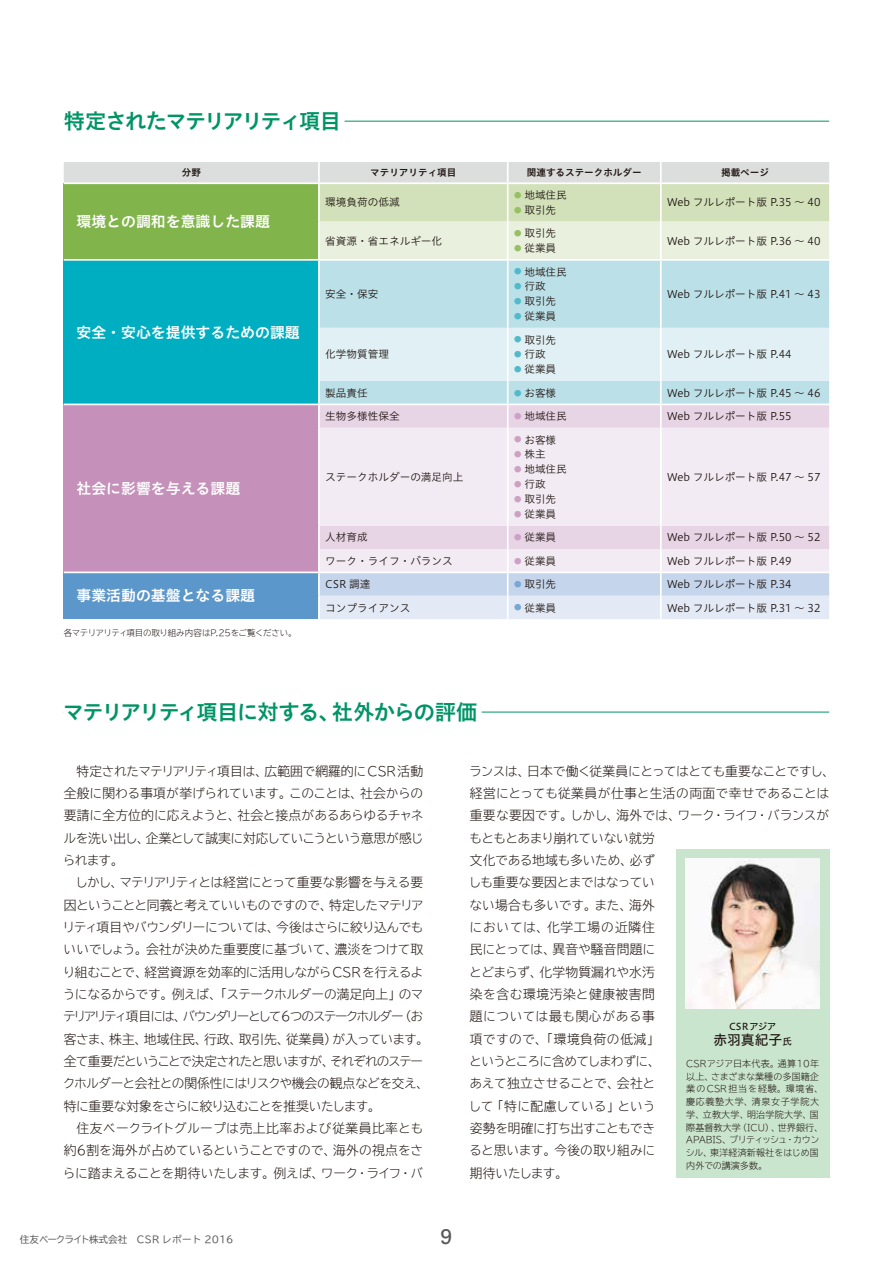
<style>
.page{position:relative;width:893px;height:1263px;background:#fff}
.page>*{position:absolute;margin:0;border:0;box-sizing:border-box;transform-origin:0 0}
.t1{font:21.3px "Hiragino UD Sans Std W6";letter-spacing:-.07em;color:#009465}
.t2{font:21.3px "Univers";color:#595757}
.t3{font:14.85px "Hiragino UD Sans Std W6";color:#fff}
.t4{font:13.8px "Hiragino UD Sans Std W5";color:#221815}
.t5{font:300 12.75px/22.4px "TBUD Go Std Super";letter-spacing:-.03em;color:#221815;text-align:justify}
.t6{font:300 12.75px/22.4px "TBUD Go Std Super";letter-spacing:-.01em;color:#221815}
.t7{font:10.65px "Hiragino UD Sans Std W3";color:#221815}
.t8{font:9.6px "Hiragino UD Sans Std W6";color:#221815}
.t9{font:9.6px "TBUD Go Std";color:#595757}
.t10{font:9.6px "Hiragino UD Sans Std W5";color:#221815}
.t11{font:300 9px/12.8px "TBUD Go Std Super";letter-spacing:.01em;color:#221815}
.t12{font:300 8.55px "TBUD Go Std Super";letter-spacing:-.035em;color:#221815}
.s1{font-size:7.5px;color:#97bf64}
.s2{font-size:7.5px;color:#50baca}
.s3{font-size:7.5px;color:#cda1c4}
.s4{font-size:7.5px;color:#79a6d3}
.s5{font-size:9.6px}
</style>
<div class="page">
<hr style="left:64px;top:712px;width:765px;height:1px;background:#009465">
<div style="left:64px;top:706px;width:418px;height:13px;background:#fff"></div>
<hr style="left:64px;top:121px;width:765px;height:1px;background:#009465">
<div style="left:64px;top:115px;width:281px;height:13px;background:#fff"></div>
<div style="left:676px;top:850px;width:153px;height:328px;background:#cae5cd"></div>
<img style="left:685px;top:858px;width:135px;height:151px">
<svg style="left:64px;top:162px;width:765px;height:97px;background:#c4d8ad"></svg>
<div style="left:64px;top:260px;width:255px;height:144px;background:#00aec1"></div>
<div style="left:320px;top:261px;width:509px;height:143px;background:#bce0e7"></div>
<div style="left:320px;top:328px;width:509px;height:53px;background:#e0f0f4"></div>
<div style="left:64px;top:404px;width:255px;height:168px;background:#c590b9"></div>
<svg style="left:320px;top:405px;width:509px;height:23px;background:#e7d4e5"></svg>
<svg style="left:320px;top:428px;width:509px;height:143px;background:#f1e7f0"></svg>
<div style="left:64px;top:572px;width:255px;height:47px;background:#5c97cb"></div>
<svg style="left:320px;top:573px;width:509px;height:46px;background:#d4dff0"></svg>
<hr style="left:318px;top:162px;width:2px;height:20px;background:#fff">
<hr style="left:507px;top:162px;width:2px;height:20px;background:#fff">
<hr style="left:660px;top:162px;width:2px;height:20px;background:#fff">
<hr style="left:318px;top:184px;width:2px;height:38px;background:#fff">
<hr style="left:507px;top:184px;width:2px;height:38px;background:#fff">
<hr style="left:660px;top:184px;width:2px;height:38px;background:#fff">
<hr style="left:318px;top:222px;width:2px;height:37px;background:#fff">
<hr style="left:507px;top:222px;width:2px;height:37px;background:#fff">
<hr style="left:660px;top:222px;width:2px;height:37px;background:#fff">
<hr style="left:318px;top:261px;width:2px;height:67px;background:#fff">
<hr style="left:507px;top:261px;width:2px;height:67px;background:#fff">
<hr style="left:660px;top:261px;width:2px;height:67px;background:#fff">
<hr style="left:318px;top:328px;width:2px;height:53px;background:#fff">
<hr style="left:507px;top:328px;width:2px;height:53px;background:#fff">
<hr style="left:660px;top:328px;width:2px;height:53px;background:#fff">
<hr style="left:318px;top:381px;width:2px;height:23px;background:#fff">
<hr style="left:507px;top:381px;width:2px;height:23px;background:#fff">
<hr style="left:660px;top:381px;width:2px;height:23px;background:#fff">
<hr style="left:318px;top:405px;width:2px;height:23px;background:#fff">
<hr style="left:507px;top:405px;width:2px;height:23px;background:#fff">
<hr style="left:660px;top:405px;width:2px;height:23px;background:#fff">
<hr style="left:318px;top:428px;width:2px;height:98px;background:#fff">
<hr style="left:507px;top:428px;width:2px;height:98px;background:#fff">
<hr style="left:660px;top:428px;width:2px;height:98px;background:#fff">
<hr style="left:318px;top:526px;width:2px;height:23px;background:#fff">
<hr style="left:507px;top:526px;width:2px;height:23px;background:#fff">
<hr style="left:660px;top:526px;width:2px;height:23px;background:#fff">
<hr style="left:318px;top:549px;width:2px;height:22px;background:#fff">
<hr style="left:507px;top:549px;width:2px;height:22px;background:#fff">
<hr style="left:660px;top:549px;width:2px;height:22px;background:#fff">
<hr style="left:318px;top:573px;width:2px;height:23px;background:#fff">
<hr style="left:507px;top:573px;width:2px;height:23px;background:#fff">
<hr style="left:660px;top:573px;width:2px;height:23px;background:#fff">
<hr style="left:318px;top:596px;width:2px;height:23px;background:#fff">
<hr style="left:507px;top:596px;width:2px;height:23px;background:#fff">
<hr style="left:660px;top:596px;width:2px;height:23px;background:#fff">
<hr style="left:64px;top:182px;width:255px;height:2px;background:#fff">
<hr style="left:64px;top:259px;width:255px;height:2px;background:#fff">
<hr style="left:319px;top:182px;width:189px;height:2px;background:#fff">
<hr style="left:508px;top:182px;width:153px;height:2px;background:#fff">
<hr style="left:661px;top:182px;width:168px;height:2px;background:#fff">
<hr style="left:64px;top:404px;width:255px;height:1px;background:#fff">
<hr style="left:64px;top:571px;width:255px;height:2px;background:#fff">
<h1 class="t1" style="left:64px;top:105px;width:279px">特定されたマテリアリティ項目</h1>
<p class="t8" style="left:182px;top:165px;width:21px">分野</p>
<p class="t8" style="left:370px;top:165px;width:88px">マテリアリティ項目</p>
<p class="t8" style="left:527px;top:165px;width:116px">関連するステークホルダー</p>
<p class="t8" style="left:721px;top:165px;width:49px">掲載ページ</p>
<p class="t3" style="left:77px;top:210px;width:195px">環境との調和を意識した課題</p>
<p class="t7" style="left:514px;top:187px;width:54px"><span class="s1">●</span> 地域住民</p>
<p class="t7" style="left:514px;top:202px;width:44px"><span class="s1">●</span> 取引先</p>
<p class="t7" style="left:667px;top:194px;width:155px">Web フルレポート版 P.35 〜 40</p>
<p class="t7" style="left:325px;top:194px;width:76px">環境負荷の低減</p>
<p class="t7" style="left:514px;top:225px;width:44px"><span class="s1">●</span> 取引先</p>
<p class="t7" style="left:514px;top:240px;width:44px"><span class="s1">●</span> 従業員</p>
<p class="t7" style="left:325px;top:233px;width:118px">省資源・省エネルギー化</p>
<p class="t7" style="left:667px;top:233px;width:155px">Web フルレポート版 P.36 〜 40</p>
<p class="t3" style="left:77px;top:321px;width:225px">安全・安心を提供するための課題</p>
<p class="t3" style="left:77px;top:477px;width:165px">社会に影響を与える課題</p>
<p class="t3" style="left:77px;top:584px;width:180px">事業活動の基盤となる課題</p>
<p class="t12" style="left:64px;top:625px;width:234px">各マテリアリティ項目の取り組み内容はP.25をご覧ください。</p>
<p class="t7" style="left:325px;top:286px;width:55px">安全・保安</p>
<p class="t7" style="left:325px;top:346px;width:65px">化学物質管理</p>
<p class="t7" style="left:514px;top:263px;width:54px"><span class="s2">●</span> 地域住民</p>
<p class="t7" style="left:514px;top:278px;width:33px"><span class="s2">●</span> 行政</p>
<p class="t7" style="left:514px;top:293px;width:44px"><span class="s2">●</span> 取引先</p>
<p class="t7" style="left:514px;top:308px;width:44px"><span class="s2">●</span> 従業員</p>
<p class="t7" style="left:514px;top:332px;width:44px"><span class="s2">●</span> 取引先</p>
<p class="t7" style="left:514px;top:346px;width:33px"><span class="s2">●</span> 行政</p>
<p class="t7" style="left:514px;top:361px;width:44px"><span class="s2">●</span> 従業員</p>
<p class="t7" style="left:667px;top:286px;width:155px">Web フルレポート版 P.41 〜 43</p>
<p class="t7" style="left:667px;top:346px;width:126px">Web フルレポート版 P.44</p>
<p class="t7" style="left:325px;top:385px;width:44px">製品責任</p>
<p class="t7" style="left:514px;top:385px;width:44px"><span class="s2">●</span> お客様</p>
<p class="t7" style="left:667px;top:385px;width:155px">Web フルレポート版 P.45 〜 46</p>
<p class="t7" style="left:325px;top:408px;width:76px">生物多様性保全</p>
<p class="t7" style="left:514px;top:408px;width:54px"><span class="s3">●</span> 地域住民</p>
<p class="t7" style="left:667px;top:408px;width:126px">Web フルレポート版 P.55</p>
<p class="t7" style="left:325px;top:469px;width:140px">ステークホルダーの満足向上</p>
<p class="t7" style="left:514px;top:431px;width:44px"><span class="s3">●</span> お客様</p>
<p class="t7" style="left:514px;top:446px;width:33px"><span class="s3">●</span> 株主</p>
<p class="t7" style="left:514px;top:461px;width:54px"><span class="s3">●</span> 地域住民</p>
<p class="t7" style="left:514px;top:476px;width:33px"><span class="s3">●</span> 行政</p>
<p class="t7" style="left:514px;top:491px;width:44px"><span class="s3">●</span> 取引先</p>
<p class="t7" style="left:514px;top:506px;width:44px"><span class="s3">●</span> 従業員</p>
<p class="t7" style="left:667px;top:469px;width:155px">Web フルレポート版 P.47 〜 57</p>
<p class="t7" style="left:325px;top:529px;width:44px">人材育成</p>
<p class="t7" style="left:514px;top:529px;width:44px"><span class="s3">●</span> 従業員</p>
<p class="t7" style="left:667px;top:529px;width:155px">Web フルレポート版 P.50 〜 52</p>
<p class="t7" style="left:325px;top:553px;width:129px">ワーク・ライフ・バランス</p>
<p class="t7" style="left:514px;top:553px;width:44px"><span class="s3">●</span> 従業員</p>
<p class="t7" style="left:667px;top:553px;width:126px">Web フルレポート版 P.49</p>
<p class="t7" style="left:325px;top:576px;width:47px">CSR 調達</p>
<p class="t7" style="left:514px;top:576px;width:44px"><span class="s4">●</span> 取引先</p>
<p class="t7" style="left:667px;top:576px;width:126px">Web フルレポート版 P.34</p>
<p class="t7" style="left:325px;top:599px;width:87px">コンプライアンス</p>
<p class="t7" style="left:514px;top:599px;width:44px"><span class="s4">●</span> 従業員</p>
<p class="t7" style="left:667px;top:599px;width:155px">Web フルレポート版 P.31 〜 32</p>
<h1 class="t1" style="left:63px;top:696px;width:416px">マテリアリティ項目に対する、社外からの評価</h1>
<p class="t5" style="left:63px;top:759px;width:362px;text-indent:14px">特定されたマテリアリティ項目は、広範囲で網羅的にCSR活動全般に関わる事項が挙げられています。このことは、社会からの要請に全方位的に応えようと、社会と接点があるあらゆるチャネルを洗い出し、企業として誠実に対応していこうという意思が感じられます。</p>
<p class="t5" style="left:63px;top:871px;width:368px;text-align:left;text-indent:13px">しかし、マテリアリティとは経営にとって重要な影響を与える要因ということと同義と考えていいものですので、特定したマテリアリティ項目やバウンダリーについては、今後はさらに絞り込んでもいいでしょう。会社が決めた重要度に基づいて、濃淡をつけて取り組むことで、経営資源を効率的に活用しながらCSRを行えるようになるからです。例えば、「ステークホルダーの満足向上」のマテリアリティ項目には、バウンダリーとして6つのステークホルダー（お客さま、株主、地域住民、行政、取引先、従業員）が入っています。全て重要だということで決定されたと思いますが、それぞれのステークホルダーと会社との関係性にはリスクや機会の観点などを交え、特に重要な対象をさらに絞り込むことを推奨いたします。</p>
<p class="t5" style="left:63px;top:1117px;width:362px;text-indent:14px">住友ベークライトグループは売上比率および従業員比率とも約6割を海外が占めているということですので、海外の視点をさらに踏まえることを期待いたします。例えば、ワーク・ライフ・バ</p>
<p class="t6" style="left:469px;top:759px;width:368px">ランスは、日本で働く従業員にとってはとても重要なことですし、経営にとっても従業員が仕事と生活の両面で幸せであることは重要な要因です。しかし、海外では、ワーク・ライフ・バランスがもともとあまり崩れていない就労<br>文化である地域も多いため、必ず<br>しも重要な要因とまではなってい<br>ない場合も多いです。また、海外<br>においては、化学工場の近隣住<br>民にとっては、異音や騒音問題に<br>とどまらず、化学物質漏れや水汚<br>染を含む環境汚染と健康被害問<br>題については最も関心がある事<br>項ですので、「環境負荷の低減」<br>というところに含めてしまわずに、<br>あえて独立させることで、会社と<br>して「特に配慮している」という<br>姿勢を明確に打ち出すこともでき<br>ると思います。今後の取り組みに<br>期待いたします。</p>
<p class="t10" style="left:729px;top:1019px;width:49px">CSRアジア</p>
<p class="t4" style="left:713px;top:1030px;width:80px">赤羽真紀子<span class="s5">氏</span></p>
<p class="t11" style="left:686px;top:1057px;width:139px">CSRアジア日本代表。通算10年以上、さまざまな業種の多国籍企業のCSR担当を経験。環境省、慶応義塾大学、清泉女子学院大学、立教大学、明治学院大学、国際基督教大学（ICU）、世界銀行、<br>APABIS、ブリティッシュ・カウンシル、東洋経済新報社をはじめ国内外での講演多数。</p>
<p class="t9" style="left:20px;top:1231px;width:215px">住友ベークライト株式会社　CSR レポート 2016</p>
<h1 class="t2" style="left:441px;top:1223px;width:13px">9</h1>
</div>
